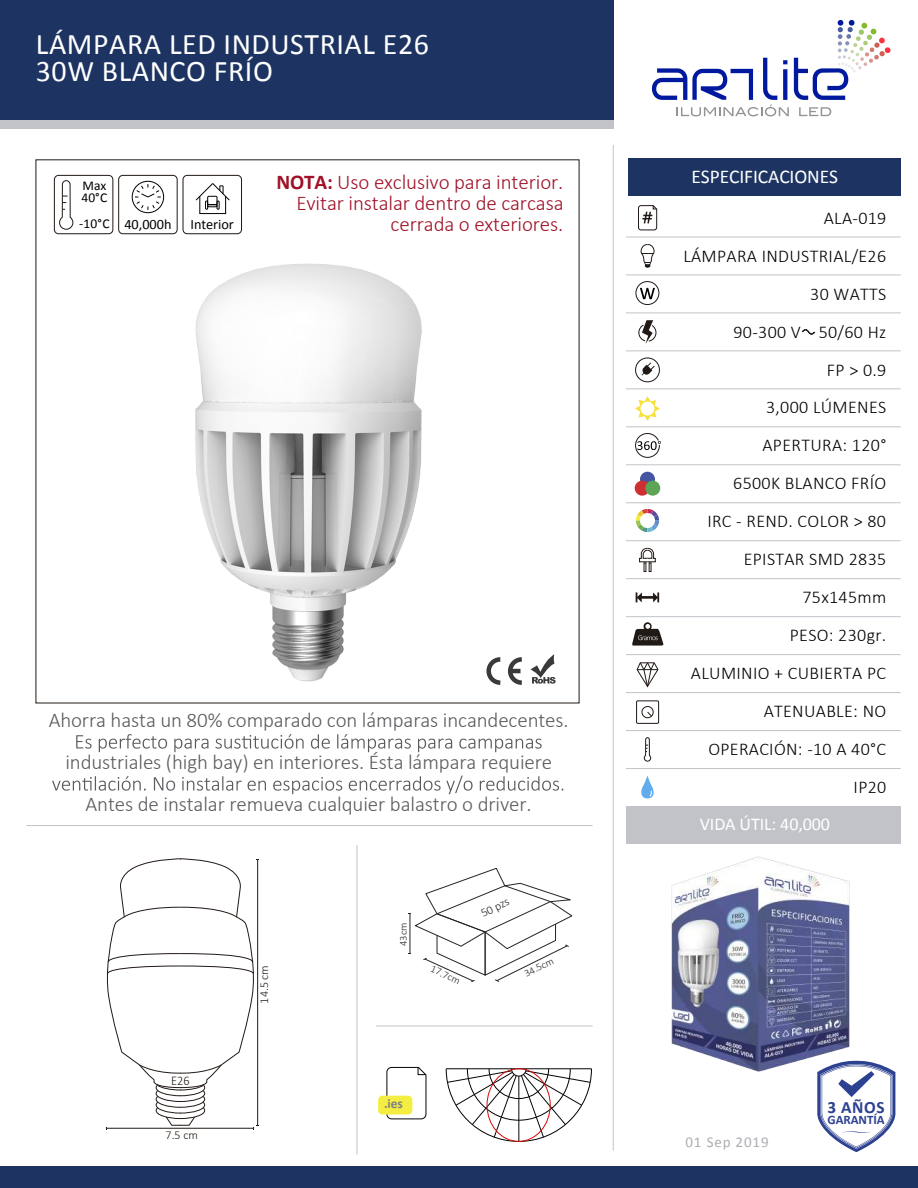
<style>
.page{position:relative;width:918px;height:1188px;background:#fff}
.page>*{position:absolute;margin:0;border:0;box-sizing:border-box;transform-origin:0 0}
.t1{font:30px/27px "Calibri";letter-spacing:.015em;color:#fff}
.t2{font:300 21px/42px "Calibri";letter-spacing:-.005em;color:#5b5b5f;text-align:center}
.t3{font:300 21px/21px "Calibri";letter-spacing:-.005em;color:#a01127;text-align:right}
.t4{font:19.5px "Calibri";letter-spacing:-.005em;color:#fff}
.t5{font:300 18px/38px "Calibri";letter-spacing:.02em;color:#000;text-align:right}
.t6{font:18px "Calibri";letter-spacing:-.005em;color:#fff}
.t7{font:700 17.25px "Calibri";color:#2d4191}
.t8{font:15px "Calibri";letter-spacing:.055em;color:#aeadb3}
.t9{font:14.25px "Calibri";color:#000}
.t10{font:13.5px/12px "Calibri";color:#000}
.t11{font:700 13.5px "Calibri";color:#7f8080}
.t12{font:300 13.35px "Calibri";color:#211915;scale:.92 1}
.t13{font:700 12.9px "Calibri";letter-spacing:-.005em;color:#2d4191}
.t14{font:300 12px "Calibri";color:#211915}
.t15{font:300 12px "Calibri";color:#262424}
.t16{font:300 10.5px "Calibri";color:#262424}
.s1{font-size:13.5px}
.s2{font-weight:700}
</style>
<div class="page">
<div style="left:629px;top:158px;width:272px;height:38px;background:#1d3463"></div>
<div style="left:0;top:120px;width:613px;height:9px;background:#c2c3c9"></div>
<div style="left:0;top:0;width:613px;height:120px;background:#1d3463"></div>
<div style="left:0;top:1167px;width:918px;height:21px;background:#1d3463"></div>
<hr style="left:357px;top:845px;width:1px;height:309px;background:#c2c3c9">
<hr style="left:626px;top:768px;width:275px;height:1px;background:#c2c3c9">
<hr style="left:626px;top:730px;width:275px;height:1px;background:#c2c3c9">
<hr style="left:626px;top:806px;width:275px;height:1px;background:#c2c3c9">
<hr style="left:626px;top:692px;width:275px;height:1px;background:#c2c3c9">
<hr style="left:626px;top:654px;width:275px;height:1px;background:#c2c3c9">
<hr style="left:626px;top:616px;width:275px;height:1px;background:#c2c3c9">
<hr style="left:626px;top:578px;width:275px;height:1px;background:#c2c3c9">
<hr style="left:626px;top:540px;width:275px;height:1px;background:#c2c3c9">
<hr style="left:626px;top:502px;width:275px;height:1px;background:#c2c3c9">
<hr style="left:626px;top:464px;width:275px;height:1px;background:#c2c3c9">
<hr style="left:626px;top:426px;width:275px;height:1px;background:#c2c3c9">
<hr style="left:626px;top:388px;width:275px;height:1px;background:#c2c3c9">
<hr style="left:626px;top:350px;width:275px;height:1px;background:#c2c3c9">
<hr style="left:626px;top:313px;width:275px;height:1px;background:#c2c3c9">
<hr style="left:626px;top:275px;width:275px;height:1px;background:#c2c3c9">
<hr style="left:626px;top:237px;width:275px;height:1px;background:#c2c3c9">
<hr style="left:613px;top:145px;width:1px;height:1006px;background:#c2c3c9">
<hr style="left:26px;top:825px;width:567px;height:1px;background:#c2c3c9">
<hr style="left:376px;top:1026px;width:217px;height:1px;background:#c2c3c9">
<svg style="left:386px;top:1066px;width:41px;height:54px"></svg>
<div style="left:378px;top:1096px;width:34px;height:19px;background:#f5ee42;border-radius:4px"></div>
<svg style="left:652px;top:20px;width:239px;height:96px"></svg>
<svg style="left:76px;top:734px;width:466px;height:18px"></svg>
<svg style="left:52px;top:776px;width:511px;height:18px"></svg>
<div style="left:626px;top:807px;width:275px;height:37px;background:#c2c3c9"></div>
<svg style="left:638px;top:205px;width:19px;height:26px"></svg>
<svg style="left:641px;top:244px;width:13px;height:24px"></svg>
<div style="left:636px;top:281px;width:23px;height:24px;border:1px solid #211915;border-radius:50%"></div>
<svg style="left:640px;top:288px;width:15px;height:11px"></svg>
<svg style="left:639px;top:320px;width:17px;height:24px"></svg>
<div style="left:635px;top:358px;width:25px;height:24px;border:1px solid #211915;border-radius:50%"></div>
<svg style="left:642px;top:362px;width:13px;height:14px"></svg>
<svg style="left:635px;top:396px;width:25px;height:25px"></svg>
<svg style="left:635px;top:433px;width:26px;height:25px"></svg>
<div style="left:640px;top:472px;width:15px;height:15px;background:#4455a1;border-radius:50%"></div>
<div style="left:635px;top:481px;width:15px;height:15px;background:#cd2f32;border-radius:50%"></div>
<div style="left:645px;top:481px;width:15px;height:15px;background:#5da457;border-radius:50%"></div>
<svg style="left:635px;top:508px;width:25px;height:25px"></svg>
<svg style="left:639px;top:548px;width:17px;height:24px"></svg>
<svg style="left:636px;top:592px;width:23px;height:10px"></svg>
<svg style="left:632px;top:622px;width:32px;height:24px"></svg>
<svg style="left:637px;top:662px;width:21px;height:25px"></svg>
<div style="left:636px;top:701px;width:23px;height:23px;border:1px solid #211915"></div>
<div style="left:642px;top:706px;width:11px;height:12px;border:1px solid #211915;border-radius:50%"></div>
<svg style="left:647px;top:712px;width:5px;height:5px"></svg>
<svg style="left:644px;top:737px;width:7px;height:25px"></svg>
<svg style="left:641px;top:775px;width:13px;height:23px"></svg>
<svg style="left:530px;top:654px;width:26px;height:30px"></svg>
<div style="left:54px;top:175px;width:59px;height:59px;border:1px solid #211915;border-radius:4px"></div>
<svg style="left:59px;top:180px;width:14px;height:50px"></svg>
<div style="left:118px;top:175px;width:60px;height:59px;border:1px solid #211915;border-radius:4px"></div>
<div style="left:132px;top:181px;width:32px;height:32px;border:1px solid #000;border-radius:50%"></div>
<svg style="left:135px;top:184px;width:26px;height:26px"></svg>
<div style="left:183px;top:175px;width:59px;height:59px;border:1px solid #211915;border-radius:4px"></div>
<div style="left:200px;top:196px;width:26px;height:18px;border:1px solid #000"></div>
<svg style="left:196px;top:183px;width:34px;height:26px"></svg>
<svg style="left:409px;top:868px;width:164px;height:114px"></svg>
<svg style="left:446px;top:1068px;width:146px;height:74px"></svg>
<div style="left:487px;top:1068px;width:64px;height:74px;border:1px solid #da0807;border-radius:50%"></div>
<img style="left:195px;top:263px;width:327px;height:422px">
<svg style="left:106px;top:858px;width:153px;height:271px"></svg>
<img style="left:671px;top:856px;width:184px;height:216px">
<svg style="left:802px;top:329px;width:13px;height:6px"></svg>
<svg style="left:816px;top:1061px;width:80px;height:91px"></svg>
<h1 class="t1" style="left:36px;top:31px;width:395px">LÁMPARA LED INDUSTRIAL E26<br>30W BLANCO FRÍO</h1>
<p class="t10" style="left:82px;top:180px;width:27px">Max<br>40°C</p>
<p class="t9" style="left:79px;top:215px;width:94px"><span class="s1">-10°C</span> 40,000h</p>
<p class="t9" style="left:191px;top:215px;width:45px">Interior</p>
<p class="t3" style="left:276px;top:170px;width:289px"><span class="s2">NOTA:</span> Uso exclusivo para interior.<br>Evitar instalar dentro de carcasa cerrada o exteriores.</p>
<p class="t2" style="left:49px;top:699px;width:522px">Ahorra hasta un 80% comparado con lámparas incandecentes. industriales (high bay) en interiores. Ésta lámpara requiere<br>Antes de instalar remueva cualquier balastro o driver.</p>
<p class="t12" style="left:171px;top:1072px;width:22px">E26</p>
<p class="t14" style="left:166px;top:1128px;width:34px">7.5 cm</p>
<p class="t14" style="left:257px;top:1004px;width:40px;rotate:-90deg">14.5 cm</p>
<p class="t16" style="left:397px;top:946px;width:25px;rotate:-90deg">43cm</p>
<p class="t15" style="left:478px;top:907px;width:32px;rotate:-26deg">50 pzs</p>
<p class="t16" style="left:434px;top:962px;width:33px;rotate:25deg">17.7cm</p>
<p class="t16" style="left:522px;top:968px;width:33px;rotate:-26deg">34.5cm</p>
<p class="t11" style="left:384px;top:1095px;width:20px">.ies</p>
<p class="t4" style="left:692px;top:164px;width:148px">ESPECIFICACIONES</p>
<p class="t5" style="left:683px;top:198px;width:205px">ALA-019<br>LÁMPARA INDUSTRIAL/E26<br>30 WATTS<br>90-300 V 50/60 Hz<br>FP &gt; 0.9<br>3,000 LÚMENES<br>APERTURA: 120°<br>6500K BLANCO FRÍO<br>IRC - REND. COLOR &gt; 80<br>EPISTAR SMD 2835<br>75x145mm<br>PESO: 230gr.<br>ALUMINIO + CUBIERTA PC<br>ATENUABLE: NO<br>OPERACIÓN: -10 A 40°C<br>IP20</p>
<p class="t6" style="left:700px;top:813px;width:132px">VIDA ÚTIL: 40,000</p>
<p class="t8" style="left:686px;top:1133px;width:85px">01 Sep 2019</p>
<p class="t7" style="left:827px;top:1096px;width:59px">3 AÑOS</p>
<p class="t13" style="left:828px;top:1111px;width:59px">GARANTÍA</p>
</div>
